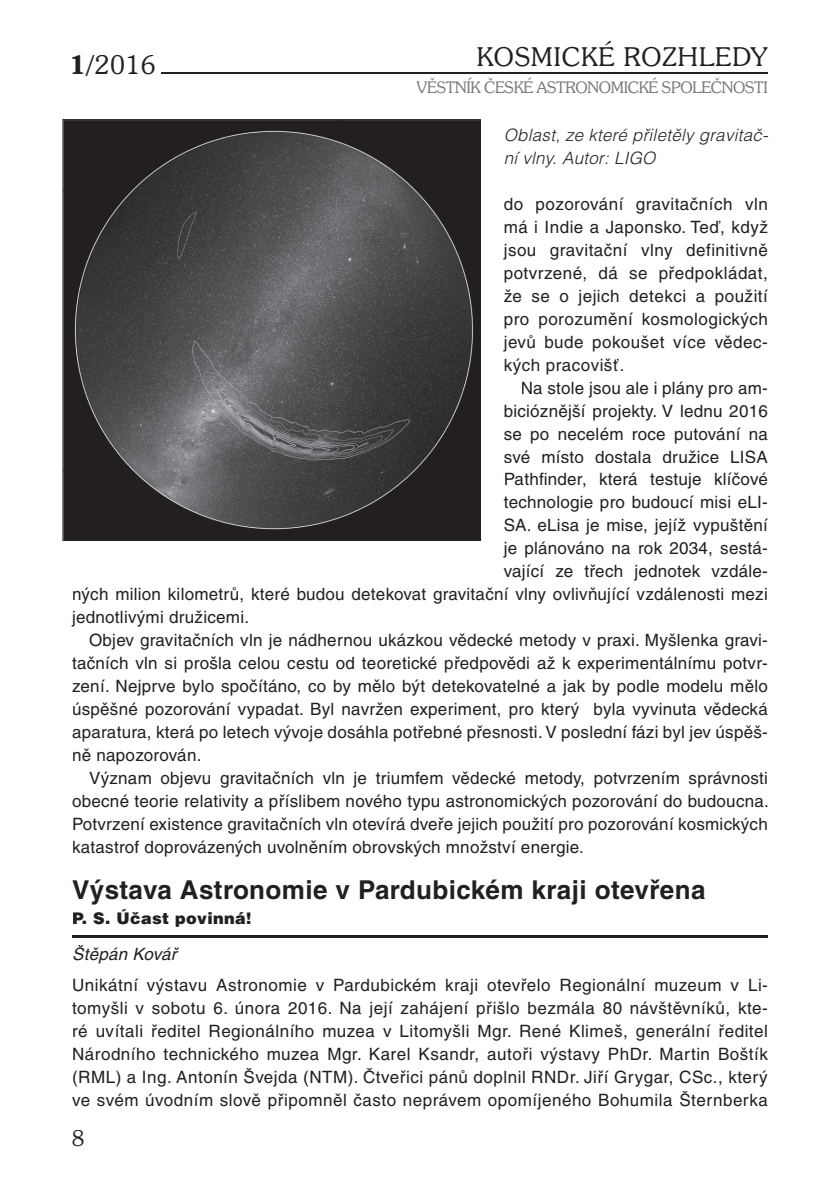
<style>
.page{position:relative;width:840px;height:1191px;background:#fff}
.page>*{position:absolute;margin:0;border:0;box-sizing:border-box;transform-origin:0 0}
.t1{font:700 26px "Helvetica CE";letter-spacing:.015em;color:#231f20}
.t2{font:300 26px "Souvenir IT Cby BTCE";letter-spacing:.04em;color:#231f20}
.t3{font:300 22px "Souvenir IT Cby BTCE";color:#231f20}
.t4{font:17px/23px "Helvetica CE";letter-spacing:.015em;color:#231f20;text-align:justify}
.t5{font:italic 300 17px/23px "Helvetica CE";letter-spacing:.015em;color:#231f20}
.t6{font:italic 17px "Helvetica CE";letter-spacing:.015em;color:#231f20}
.t7{font:300 16px "Souvenir IT Cby BTCE";letter-spacing:-.02em;color:#76787b}
.t8{font:900 16px "Helvetica CE";letter-spacing:.02em;color:#231f20}
.s1{font-weight:600}
</style>
<div class="page">
<hr style="left:162px;top:73px;width:605px;height:1px;background:#231f20">
<svg style="left:62px;top:119px;width:418px;height:422px;background:#565658"></svg>
<img style="left:63px;top:120px;width:416px;height:70px">
<img style="left:63px;top:190px;width:70px;height:280px">
<img style="left:410px;top:190px;width:69px;height:280px">
<img style="left:63px;top:470px;width:416px;height:70px">
<hr style="left:72px;top:935px;width:695px;height:2px;background:#231f20">
<h1 class="t2" style="left:69px;top:48px;width:87px"><span class="s1">1/</span>2016</h1>
<h1 class="t2" style="left:476px;top:39px;width:292px">KOSMICKÉ ROZHLEDY</h1>
<p class="t7" style="left:416px;top:77px;width:352px">VĚSTNÍK ČESKÉ ASTRONOMICKÉ SPOLEČNOSTI</p>
<p class="t5" style="left:503px;top:123px;width:266px">Oblast, ze které přiletěly gravitač&shy;ní vlny. Autor: LIGO</p>
<p class="t4" style="left:503px;top:192px;width:265px">do pozorování gravitačních vln má i Indie a Japonsko. Teď, když jsou gravitační vlny definitivně potvrzené, dá se předpokládat, že se o jejich detekci a použití pro porozumění kosmologických jevů bude pokoušet více vědec&shy;kých pracovišť.</p>
<p class="t4" style="left:520px;top:376px;width:248px">Na stole jsou ale i plány pro am-</p>
<p class="t4" style="left:503px;top:399px;width:265px">bicióznější projekty. V lednu 2016</p>
<p class="t4" style="left:503px;top:422px;width:265px">se po necelém roce putování na</p>
<p class="t4" style="left:503px;top:445px;width:265px">své místo dostala družice LISA</p>
<p class="t4" style="left:503px;top:468px;width:265px">Pathfinder, která testuje klíčové</p>
<p class="t4" style="left:503px;top:491px;width:265px">technologie pro budoucí misi eLI-</p>
<p class="t4" style="left:503px;top:514px;width:265px">SA. eLisa je mise, jejíž vypuštění</p>
<p class="t4" style="left:503px;top:537px;width:265px">je plánováno na rok 2034, sestá-</p>
<p class="t4" style="left:503px;top:560px;width:265px">vající ze třech jednotek vzdále-</p>
<p class="t4" style="left:72px;top:583px;width:696px">ných milion kilometrů, které budou detekovat gravitační vlny ovlivňující vzdálenosti mezi</p>
<p class="t4" style="left:72px;top:606px;width:178px">jednotlivými družicemi.</p>
<p class="t4" style="left:89px;top:629px;width:680px">Objev gravitačních vln je nádhernou ukázkou vědecké metody v praxi. Myšlenka gravi-</p>
<p class="t4" style="left:72px;top:651px;width:697px">tačních vln si prošla celou cestu od teoretické předpovědi až k experimentálnímu potvr-</p>
<p class="t4" style="left:72px;top:674px;width:697px">zení. Nejprve bylo spočítáno, co by mělo být detekovatelné a jak by podle modelu mělo</p>
<p class="t4" style="left:72px;top:697px;width:697px">úspěšné pozorování vypadat. Byl navržen experiment, pro který byla vyvinuta vědecká</p>
<p class="t4" style="left:72px;top:720px;width:697px">aparatura, která po letech vývoje dosáhla potřebné přesnosti. V poslední fázi byl jev úspěš-</p>
<p class="t4" style="left:72px;top:743px;width:131px">ně napozorován.</p>
<p class="t4" style="left:89px;top:766px;width:680px">Význam objevu gravitačních vln je triumfem vědecké metody, potvrzením správnosti</p>
<p class="t4" style="left:72px;top:789px;width:698px">obecné teorie relativity a příslibem nového typu astronomických pozorování do budoucna.</p>
<p class="t4" style="left:72px;top:812px;width:697px">Potvrzení existence gravitačních vln otevírá dveře jejich použití pro pozorování kosmických</p>
<p class="t4" style="left:72px;top:835px;width:513px">katastrof doprovázených uvolněním obrovských množství energie.</p>
<h1 class="t1" style="left:72px;top:874px;width:634px">Výstava Astronomie v Pardubickém kraji otevřena</h1>
<p class="t8" style="left:72px;top:909px;width:181px">P. S. Účast povinná!</p>
<p class="t6" style="left:72px;top:944px;width:106px">Štěpán Kovář</p>
<p class="t4" style="left:72px;top:973px;width:697px">Unikátní výstavu Astronomie v Pardubickém kraji otevřelo Regionální muzeum v Li&shy;tomyšli v sobotu 6. února 2016. Na její zahájení přišlo bezmála 80 návštěvníků, kte&shy;ré uvítali ředitel Regionálního muzea v Litomyšli Mgr. René Klimeš, generální ředitel Národního technického muzea Mgr. Karel Ksandr, autoři výstavy PhDr. Martin Boštík (RML) a Ing. Antonín Švejda (NTM). Čtveřici pánů doplnil RNDr. Jiří Grygar, CSc., který ve svém úvodním slově připomněl často neprávem opomíjeného Bohumila Šternberka</p>
<p class="t3" style="left:72px;top:1124px;width:14px">8</p>
</div>
